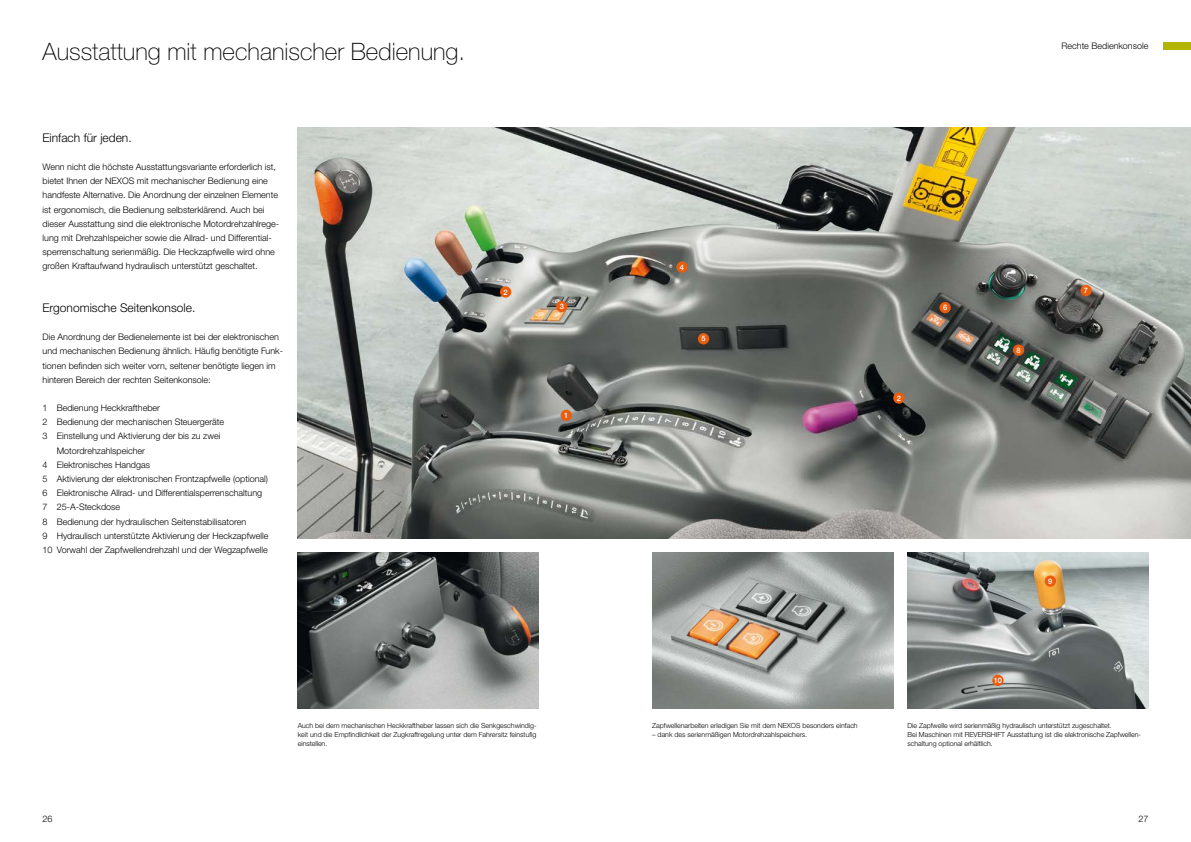
<style>
.page{position:relative;width:1191px;height:842px;background:#fff}
.page>*{position:absolute;margin:0;border:0;box-sizing:border-box;transform-origin:0 0}
.t1{font:100 24px "CLAAS Helvetica Neue";color:#000}
.t2{font:300 12px "CLAAS Helvetica Neue";color:#000}
.t3{font:300 9px/14.2px "CLAAS Helvetica Neue";color:#000}
.t4{font:500 7.5px "CLAAS Helvetica Neue";color:#fff}
.t5{font:300 7px/9px "CLAAS Helvetica Neue";color:#000}
</style>
<div class="page">
<div style="left:1162px;top:43px;width:29px;height:7px;background:#b2b600"></div>
<img style="left:298px;top:128px;width:893px;height:411px">
<img style="left:298px;top:553px;width:241px;height:156px">
<img style="left:652px;top:553px;width:241px;height:156px">
<img style="left:907px;top:553px;width:241px;height:156px">
<div style="left:560px;top:410px;width:12px;height:11px;background:#e95d0f;border-radius:50%"></div>
<div style="left:500px;top:286px;width:11px;height:12px;background:#e95d0f;border-radius:50%"></div>
<div style="left:893px;top:392px;width:11px;height:12px;background:#e95d0f;border-radius:50%"></div>
<div style="left:556px;top:301px;width:11px;height:11px;background:#e95d0f;border-radius:50%"></div>
<div style="left:676px;top:261px;width:11px;height:12px;background:#e95d0f;border-radius:50%"></div>
<div style="left:939px;top:302px;width:11px;height:11px;background:#e95d0f;border-radius:50%"></div>
<div style="left:1013px;top:344px;width:11px;height:12px;background:#e95d0f;border-radius:50%"></div>
<div style="left:1080px;top:285px;width:11px;height:11px;background:#e95d0f;border-radius:50%"></div>
<div style="left:992px;top:675px;width:11px;height:11px;background:#e95d0f;border-radius:50%"></div>
<div style="left:1044px;top:575px;width:12px;height:12px;background:#e95d0f;border-radius:50%"></div>
<div style="left:698px;top:333px;width:11px;height:11px;background:#e95d0f;border-radius:50%"></div>
<h1 class="t1" style="left:43px;top:36px;width:424px">Ausstattung mit mechanischer Bedienung.</h1>
<p class="t3" style="left:1061px;top:39px;width:88px">Rechte Bedienkonsole</p>
<h2 class="t2" style="left:43px;top:130px;width:91px">Einfach für jeden.</h2>
<p class="t3" style="left:43px;top:160px;width:238px">Wenn nicht die höchste Ausstattungsvariante erforderlich ist, bietet Ihnen der NEXOS mit mechanischer Bedienung eine handfeste Alternative. Die Anordnung der einzelnen Elemente ist ergonomisch, die Bedienung selbsterklärend. Auch bei dieser Ausstattung sind die elektronische Motordrehzahlrege&shy;lung mit Drehzahlspeicher sowie die Allrad- und Differential&shy;sperrenschaltung serienmäßig. Die Heckzapfwelle wird ohne großen Kraftaufwand hydraulisch unterstützt geschaltet.</p>
<h2 class="t2" style="left:43px;top:300px;width:154px">Ergonomische Seitenkonsole.</h2>
<p class="t3" style="left:43px;top:330px;width:242px">Die Anordnung der Bedienelemente ist bei der elektronischen und mechanischen Bedienung ähnlich. Häufig benötigte Funk&shy;tionen befinden sich weiter vorn, seltener benötigte liegen im hinteren Bereich der rechten Seitenkonsole:</p>
<p class="t3" style="left:43px;top:401px;width:119px">1 Bedienung Heckkraftheber</p>
<p class="t3" style="left:43px;top:415px;width:183px">2 Bedienung der mechanischen Steuergeräte</p>
<p class="t3" style="left:43px;top:429px;width:179px">3 Einstellung und Aktivierung der bis zu zwei</p>
<p class="t3" style="left:57px;top:443px;width:90px">Motordrehzahlspeicher</p>
<p class="t3" style="left:43px;top:458px;width:109px">4 Elektronisches Handgas</p>
<p class="t3" style="left:43px;top:472px;width:227px">5 Aktivierung der elektronischen Frontzapfwelle (optional)</p>
<p class="t3" style="left:43px;top:486px;width:221px">6 Elektronische Allrad- und Differentialsperrenschaltung</p>
<p class="t3" style="left:43px;top:500px;width:79px">7 25-A-Steckdose</p>
<p class="t3" style="left:43px;top:514px;width:205px">8 Bedienung der hydraulischen Seitenstabilisatoren</p>
<p class="t3" style="left:43px;top:528px;width:227px">9 Hydraulisch unterstützte Aktivierung der Heckzapfwelle</p>
<p class="t3" style="left:43px;top:543px;width:227px">10 Vorwahl der Zapfwellendrehzahl und der Wegzapfwelle</p>
<p class="t4" style="left:503px;top:287px;width:6px">2</p>
<p class="t4" style="left:559px;top:302px;width:6px">3</p>
<p class="t4" style="left:564px;top:410px;width:6px">1</p>
<p class="t4" style="left:680px;top:262px;width:6px">4</p>
<p class="t4" style="left:701px;top:334px;width:6px">5</p>
<p class="t4" style="left:896px;top:393px;width:6px">2</p>
<p class="t4" style="left:943px;top:303px;width:6px">6</p>
<p class="t4" style="left:1016px;top:345px;width:6px">8</p>
<p class="t4" style="left:1084px;top:286px;width:6px">7</p>
<p class="t4" style="left:1048px;top:576px;width:6px">9</p>
<p class="t4" style="left:993px;top:675px;width:10px">10</p>
<p class="t5" style="left:298px;top:721px;width:240px;text-align:justify">Auch bei dem mechanischen Heckkraftheber lassen sich die Senkgeschwindig&shy;keit und die Empfindlichkeit der Zugkraftregelung unter dem Fahrersitz feinstufig einstellen.</p>
<p class="t5" style="left:652px;top:721px;width:207px">Zapfwellenarbeiten erledigen Sie mit dem NEXOS besonders einfach</p>
<p class="t5" style="left:652px;top:730px;width:156px">– dank des serienmäßigen Motordrehzahlspeichers.</p>
<p class="t5" style="left:907px;top:721px;width:235px">Die Zapfwelle wird serienmäßig hydraulisch unterstützt zugeschaltet.<br>Bei Maschinen mit REVERSHIFT Ausstattung ist die elektronische Zapfwellen&shy;schaltung optional erhältlich.</p>
<p class="t3" style="left:43px;top:812px;width:11px">26</p>
<p class="t3" style="left:1138px;top:812px;width:11px">27</p>
</div>
